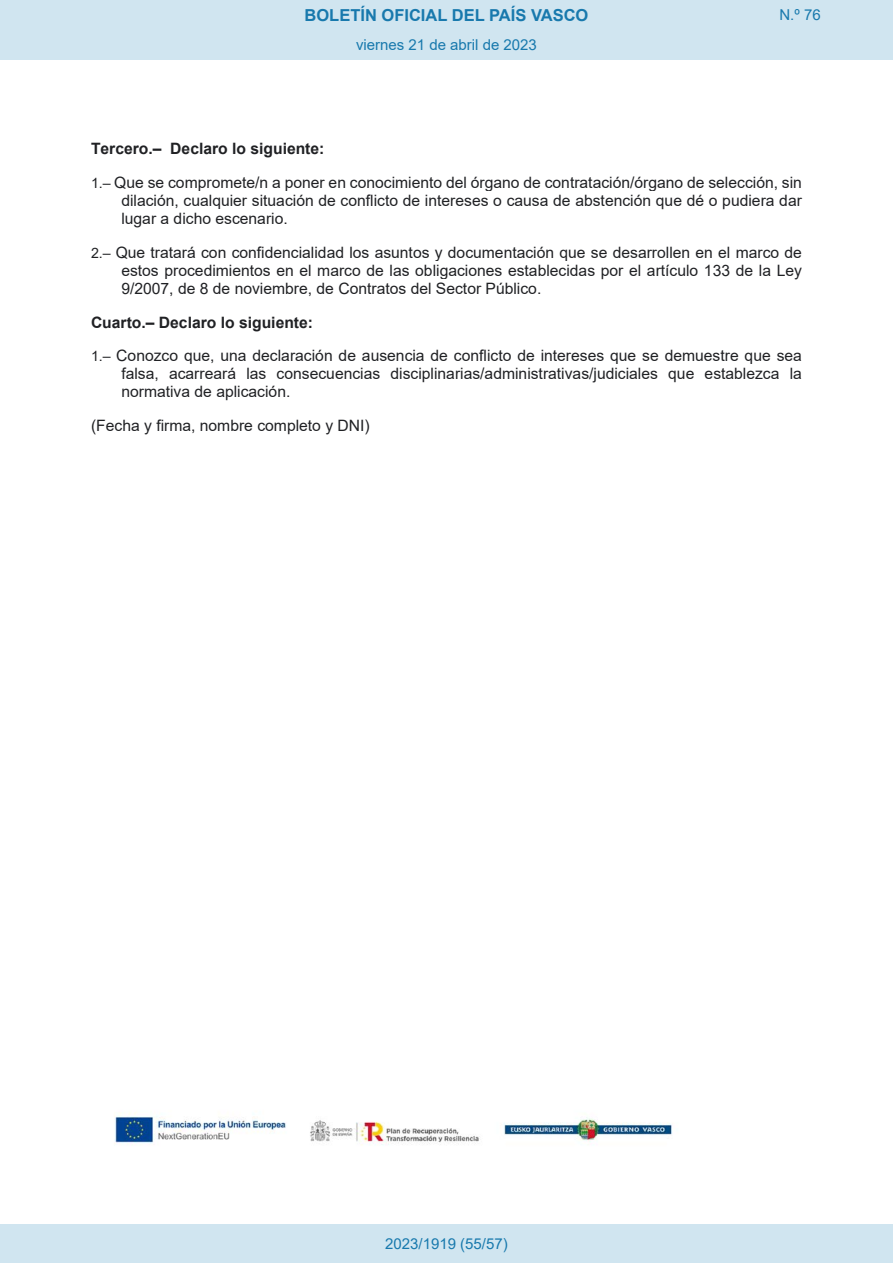
<style>
.page{position:relative;width:893px;height:1263px;background:#fff}
.page>*{position:absolute;margin:0;border:0;box-sizing:border-box;transform-origin:0 0}
.t1{font:700 16.5px "Arial";color:#1879ad}
.t2{font:15.6px/18px "Arial";color:#202124}
.Paginacion_Centro{font:15px "Arial";color:#1879ad}
.s1{font-weight:700}
.s2{font-size:14.25px}
</style>
<div class="page">
<img style="left:114px;top:1112px;width:558px;height:33px">
<div style="left:0;top:0;width:893px;height:60px;background:#d0e5f0"></div>
<div style="left:0;top:1225px;width:893px;height:38px;background:#d0e5f0"></div>
<p class="t1" style="left:305px;top:3px;width:285px">BOLETÍN OFICIAL DEL PAÍS VASCO</p>
<p class="Paginacion_Centro" style="left:779px;top:5px;width:43px">N.º 76</p>
<p class="Paginacion_Centro" style="left:356px;top:35px;width:182px">viernes 21 de abril de 2023</p>
<p class="t2" style="left:91px;top:132px;width:712px;line-height:33.8px"><span class="s1">Tercero.– Declaro lo siguiente:<br></span><span class="s2">1.–</span> Que se compromete/n a poner en conocimiento del órgano de contratación/órgano de selección, sin</p>
<p class="t2" style="left:121px;top:191px;width:682px">dilación, cualquier situación de conflicto de intereses o causa de abstención que dé o pudiera dar lugar a dicho escenario.</p>
<p class="t2" style="left:121px;top:243px;width:682px;text-align:justify;text-indent:-30px"><span class="s2">2.–</span> Que tratará con confidencialidad los asuntos y documentación que se desarrollen en el marco de estos procedimientos en el marco de las obligaciones establecidas por el artículo 133 de la Ley 9/2007, de 8 de noviembre, de Contratos del Sector Público.</p>
<p class="t2" style="left:91px;top:305px;width:712px;line-height:33.8px"><span class="s1">Cuarto.– Declaro lo siguiente:<br></span><span class="s2">1.–</span> Conozco que, una declaración de ausencia de conflicto de intereses que se demuestre que sea</p>
<p class="t2" style="left:121px;top:365px;width:682px">falsa, acarreará las consecuencias disciplinarias/administrativas/judiciales que establezca la normativa de aplicación.</p>
<p class="t2" style="left:91px;top:416px;width:280px">(Fecha y firma, nombre completo y DNI)</p>
<p class="Paginacion_Centro" style="left:385px;top:1234px;width:124px">2023/1919 (55/57)</p>
</div>
